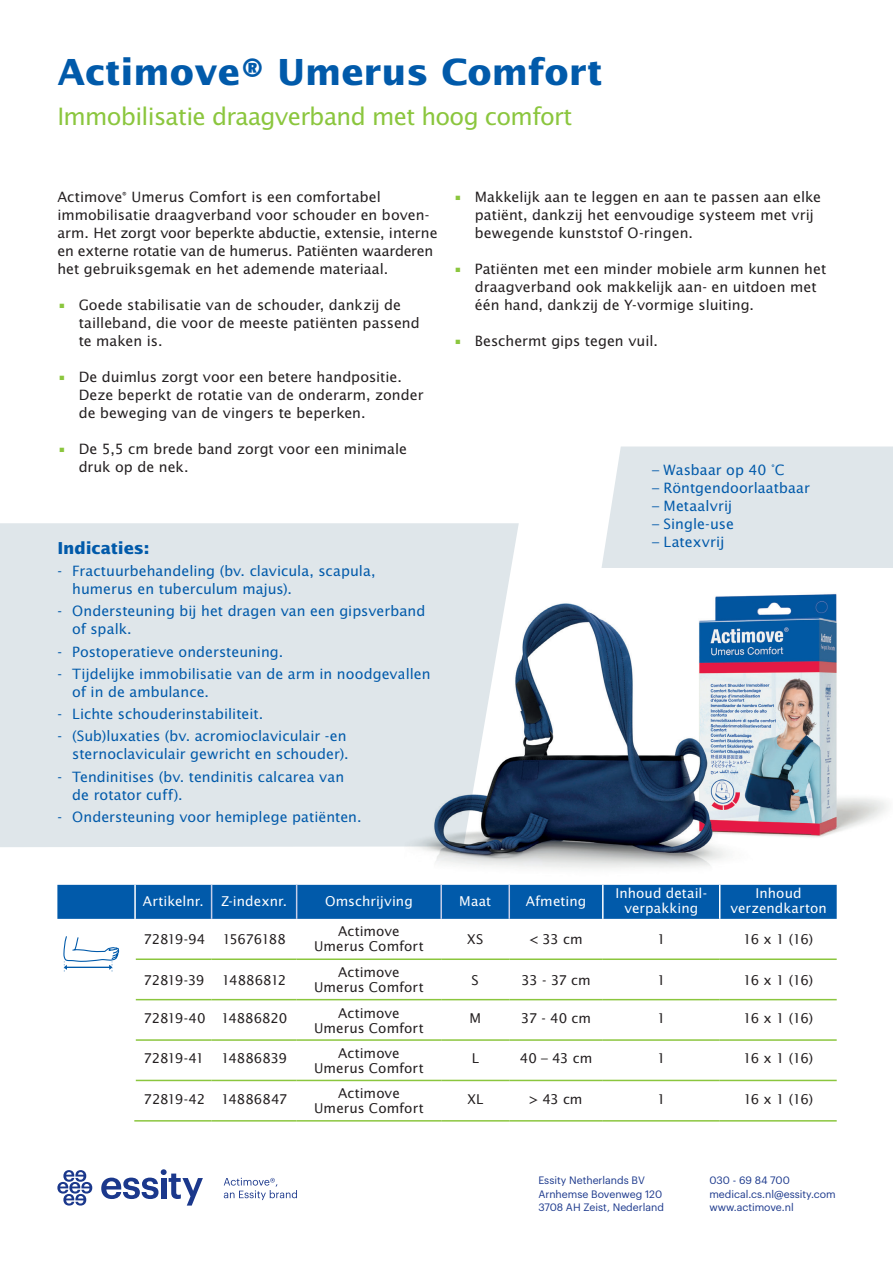
<style>
.page{position:relative;width:893px;height:1263px;background:#fff}
.page>*{position:absolute;margin:0;border:0;box-sizing:border-box;transform-origin:0 0}
.t1{font:700 36px "Lucida Sans Std";color:#015aaa}
.t2{font:24px "Lucida Sans Std";letter-spacing:-.03em;color:#8bc63e}
.t3{font:700 16.5px "Lucida Sans Std";letter-spacing:-.005em;color:#015aaa}
.t4{font:14.25px/18px "Lucida Sans Std";color:#231f20}
.t5{font:14.25px/18px "Lucida Sans Std";color:#015aaa}
.t6{font:13.5px/15px "Lucida Sans Std";letter-spacing:-.005em;color:#231f20;text-align:center}
.t7{font:13.5px/15px "Lucida Sans Std";letter-spacing:.005em;color:#fff;text-align:center}
.t8{font:13.5px "Lucida Sans Std";letter-spacing:-.03em;color:#231f20}
.t9{font:13.5px "Lucida Sans Std";letter-spacing:-.025em;color:#231f20}
.t10{font:13.5px "Lucida Sans Std";letter-spacing:-.04em;color:#231f20}
.t11{font:10.5px/13.5px "Graphik";color:#1b388c}
.s1{color:#8bc63e}
</style>
<div class="page">
<svg style="left:101px;top:1169px;width:102px;height:36px"></svg>
<svg style="left:57px;top:1170px;width:35px;height:35px"></svg>
<svg style="left:224px;top:1178px;width:73px;height:22px"></svg>
<div style="left:0;top:523px;width:519px;height:324px;background:#dfe6ea"></div>
<img style="left:404px;top:569px;width:483px;height:316px">
<svg style="left:63px;top:936px;width:56px;height:36px"></svg>
<div style="left:57px;top:885px;width:780px;height:34px;background:#015aaa"></div>
<hr style="left:602px;top:885px;width:2px;height:34px;background:#fff">
<hr style="left:719px;top:885px;width:1px;height:34px;background:#fff">
<hr style="left:134px;top:885px;width:2px;height:34px;background:#fff">
<hr style="left:136px;top:958px;width:76px;height:2px;background:#8bc63e">
<hr style="left:212px;top:958px;width:85px;height:2px;background:#8bc63e">
<hr style="left:297px;top:958px;width:144px;height:2px;background:#8bc63e">
<hr style="left:441px;top:958px;width:68px;height:2px;background:#8bc63e">
<hr style="left:509px;top:958px;width:94px;height:2px;background:#8bc63e">
<hr style="left:603px;top:958px;width:117px;height:2px;background:#8bc63e">
<hr style="left:720px;top:958px;width:117px;height:2px;background:#8bc63e">
<hr style="left:136px;top:999px;width:76px;height:1px;background:#8bc63e">
<hr style="left:212px;top:999px;width:85px;height:1px;background:#8bc63e">
<hr style="left:297px;top:999px;width:144px;height:1px;background:#8bc63e">
<hr style="left:441px;top:999px;width:68px;height:1px;background:#8bc63e">
<hr style="left:509px;top:999px;width:94px;height:1px;background:#8bc63e">
<hr style="left:603px;top:999px;width:117px;height:1px;background:#8bc63e">
<hr style="left:720px;top:999px;width:117px;height:1px;background:#8bc63e">
<hr style="left:136px;top:1039px;width:76px;height:2px;background:#8bc63e">
<hr style="left:212px;top:1039px;width:85px;height:2px;background:#8bc63e">
<hr style="left:297px;top:1039px;width:144px;height:2px;background:#8bc63e">
<hr style="left:441px;top:1039px;width:68px;height:2px;background:#8bc63e">
<hr style="left:509px;top:1039px;width:94px;height:2px;background:#8bc63e">
<hr style="left:603px;top:1039px;width:117px;height:2px;background:#8bc63e">
<hr style="left:720px;top:1039px;width:117px;height:2px;background:#8bc63e">
<hr style="left:136px;top:1080px;width:76px;height:1px;background:#8bc63e">
<hr style="left:134px;top:1120px;width:78px;height:1px;background:#8bc63e">
<hr style="left:212px;top:1080px;width:85px;height:1px;background:#8bc63e">
<hr style="left:212px;top:1120px;width:85px;height:1px;background:#8bc63e">
<hr style="left:297px;top:1080px;width:144px;height:1px;background:#8bc63e">
<hr style="left:297px;top:1120px;width:144px;height:1px;background:#8bc63e">
<hr style="left:441px;top:1080px;width:68px;height:1px;background:#8bc63e">
<hr style="left:509px;top:1080px;width:94px;height:1px;background:#8bc63e">
<hr style="left:441px;top:1120px;width:68px;height:1px;background:#8bc63e">
<hr style="left:509px;top:1120px;width:94px;height:1px;background:#8bc63e">
<hr style="left:603px;top:1080px;width:117px;height:1px;background:#8bc63e">
<hr style="left:603px;top:1120px;width:117px;height:1px;background:#8bc63e">
<hr style="left:720px;top:1080px;width:117px;height:1px;background:#8bc63e">
<hr style="left:720px;top:1120px;width:117px;height:1px;background:#8bc63e">
<hr style="left:211px;top:885px;width:1px;height:34px;background:#c7cee8">
<hr style="left:296px;top:885px;width:1px;height:34px;background:#c7cee8">
<hr style="left:440px;top:885px;width:2px;height:34px;background:#c7cee8">
<hr style="left:508px;top:885px;width:2px;height:34px;background:#c7cee8">
<div style="left:601px;top:446px;width:292px;height:122px;background:#dfe6ea"></div>
<h1 class="t1" style="left:57px;top:52px;width:547px">Actimove® Umerus Comfort</h1>
<h2 class="t2" style="left:57px;top:102px;width:516px">Immobilisatie draagverband met hoog comfort</h2>
<p class="t4" style="left:57px;top:188px;width:382px">Actimove<sup>®</sup> Umerus Comfort is een comfortabel immobilisatie draagverband voor schouder en boven&shy;arm. Het zorgt voor beperkte abductie, extensie, interne en externe rotatie van de humerus. Patiënten waarderen het gebruiksgemak en het ademende materiaal.</p>
<p class="t4" style="left:79px;top:296px;width:343px;text-indent:-21px"><span class="s1">•</span> Goede stabilisatie van de schouder, dankzij de tailleband, die voor de meeste patiënten passend te maken is.</p>
<p class="t4" style="left:79px;top:368px;width:346px;text-indent:-21px"><span class="s1">•</span> De duimlus zorgt voor een betere handpositie.<br>Deze beperkt de rotatie van de onderarm, zonder de beweging van de vingers te beperken.</p>
<p class="t4" style="left:79px;top:440px;width:330px;text-indent:-21px"><span class="s1">•</span> De 5,5 cm brede band zorgt voor een minimale druk op de nek.</p>
<p class="t3" style="left:57px;top:539px;width:93px">Indicaties:</p>
<p class="t5" style="left:72px;top:562px;width:305px;text-indent:-15px">- Fractuurbehandeling (bv. clavicula, scapula, humerus en tuberculum majus).</p>
<p class="t5" style="left:72px;top:602px;width:355px;text-indent:-15px">- Ondersteuning bij het dragen van een gipsverband of spalk.</p>
<p class="t5" style="left:57px;top:643px;width:227px">- Postoperatieve ondersteuning.</p>
<p class="t5" style="left:72px;top:665px;width:360px;text-indent:-15px">- Tijdelijke immobilisatie van de arm in noodgevallen of in de ambulance.</p>
<p class="t5" style="left:57px;top:705px;width:208px">- Lichte schouderinstabiliteit.</p>
<p class="t5" style="left:57px;top:727px;width:293px;text-align:right">- (Sub)luxaties (bv. acromioclaviculair -en sternoclaviculair gewricht en schouder).</p>
<p class="t5" style="left:72px;top:768px;width:274px;text-indent:-15px">- Tendinitises (bv. tendinitis calcarea van de rotator cuff).</p>
<p class="t5" style="left:57px;top:808px;width:306px">- Ondersteuning voor hemiplege patiënten.</p>
<p class="t4" style="left:475px;top:188px;width:348px;text-indent:-21px"><span class="s1">•</span> Makkelijk aan te leggen en aan te passen aan elke patiënt, dankzij het eenvoudige systeem met vrij bewegende kunststof O-ringen.</p>
<p class="t4" style="left:475px;top:260px;width:353px;text-indent:-21px"><span class="s1">•</span> Patiënten met een minder mobiele arm kunnen het draagverband ook makkelijk aan- en uitdoen met één hand, dankzij de Y-vormige sluiting.</p>
<p class="t4" style="left:454px;top:332px;width:206px"><span class="s1">•</span> Beschermt gips tegen vuil.</p>
<p class="t5" style="left:652px;top:461px;width:134px">– Wasbaar op 40 °C</p>
<p class="t5" style="left:652px;top:479px;width:159px">– Röntgendoorlaatbaar</p>
<p class="t5" style="left:652px;top:497px;width:82px">– Metaalvrij</p>
<p class="t5" style="left:652px;top:515px;width:83px">– Single-use</p>
<p class="t5" style="left:652px;top:533px;width:74px">– Latexvrij</p>
<p class="t7" style="left:143px;top:894px;width:62px">Artikelnr.</p>
<p class="t7" style="left:221px;top:894px;width:67px">Z-indexnr.</p>
<p class="t7" style="left:325px;top:894px;width:89px">Omschrijving</p>
<p class="t7" style="left:459px;top:894px;width:33px">Maat</p>
<p class="t7" style="left:526px;top:894px;width:62px">Afmeting</p>
<p class="t7" style="left:615px;top:886px;width:92px">Inhoud detail&shy;verpakking</p>
<p class="t7" style="left:730px;top:886px;width:98px">Inhoud verzendkarton</p>
<p class="t6" style="left:144px;top:932px;width:63px">72819-94</p>
<p class="t10" style="left:222px;top:931px;width:65px">15676188</p>
<p class="t6" style="left:314px;top:924px;width:111px">Actimove<br>Umerus Comfort</p>
<p class="t6" style="left:467px;top:932px;width:18px">XS</p>
<p class="t6" style="left:529px;top:932px;width:55px">&lt; 33 cm</p>
<p class="t6" style="left:657px;top:932px;width:10px">1</p>
<p class="t6" style="left:743px;top:932px;width:71px">16 x 1 (16)</p>
<p class="t6" style="left:144px;top:972px;width:62px">72819-39</p>
<p class="t6" style="left:222px;top:972px;width:66px">14886812</p>
<p class="t6" style="left:314px;top:965px;width:111px">Actimove<br>Umerus Comfort</p>
<p class="t6" style="left:472px;top:972px;width:9px">S</p>
<p class="t6" style="left:521px;top:972px;width:71px">33 - 37 cm</p>
<p class="t6" style="left:657px;top:972px;width:10px">1</p>
<p class="t6" style="left:743px;top:972px;width:71px">16 x 1 (16)</p>
<p class="t6" style="left:144px;top:1011px;width:145px">72819-40 14886820</p>
<p class="t6" style="left:314px;top:1005px;width:111px">Actimove<br>Umerus Comfort</p>
<p class="t6" style="left:469px;top:1011px;width:13px">M</p>
<p class="t6" style="left:521px;top:1011px;width:72px">37 - 40 cm</p>
<p class="t6" style="left:657px;top:1011px;width:10px">1</p>
<p class="t6" style="left:743px;top:1011px;width:71px">16 x 1 (16)</p>
<p class="t8" style="left:144px;top:1050px;width:145px">72819-41 14886839</p>
<p class="t6" style="left:314px;top:1046px;width:111px">Actimove<br>Umerus Comfort</p>
<p class="t6" style="left:472px;top:1051px;width:9px">L</p>
<p class="t6" style="left:520px;top:1051px;width:74px">40 – 43 cm</p>
<p class="t6" style="left:657px;top:1051px;width:10px">1</p>
<p class="t6" style="left:743px;top:1051px;width:71px">16 x 1 (16)</p>
<p class="t9" style="left:144px;top:1091px;width:145px">72819-42 14886847</p>
<p class="t6" style="left:314px;top:1086px;width:111px">Actimove<br>Umerus Comfort</p>
<p class="t6" style="left:467px;top:1091px;width:17px">XL</p>
<p class="t6" style="left:530px;top:1091px;width:54px">&gt; 43 cm</p>
<p class="t6" style="left:657px;top:1091px;width:10px">1</p>
<p class="t6" style="left:743px;top:1091px;width:71px">16 x 1 (16)</p>
<p class="t11" style="left:538px;top:1173px;width:127px">Essity Netherlands BV<br>Arnhemse Bovenweg 120<br>3708 AH Zeist, Nederland</p>
<p class="t11" style="left:709px;top:1173px;width:128px">030 - 69 84 700 medical.cs.nl@essity.com www.actimove.nl</p>
</div>
